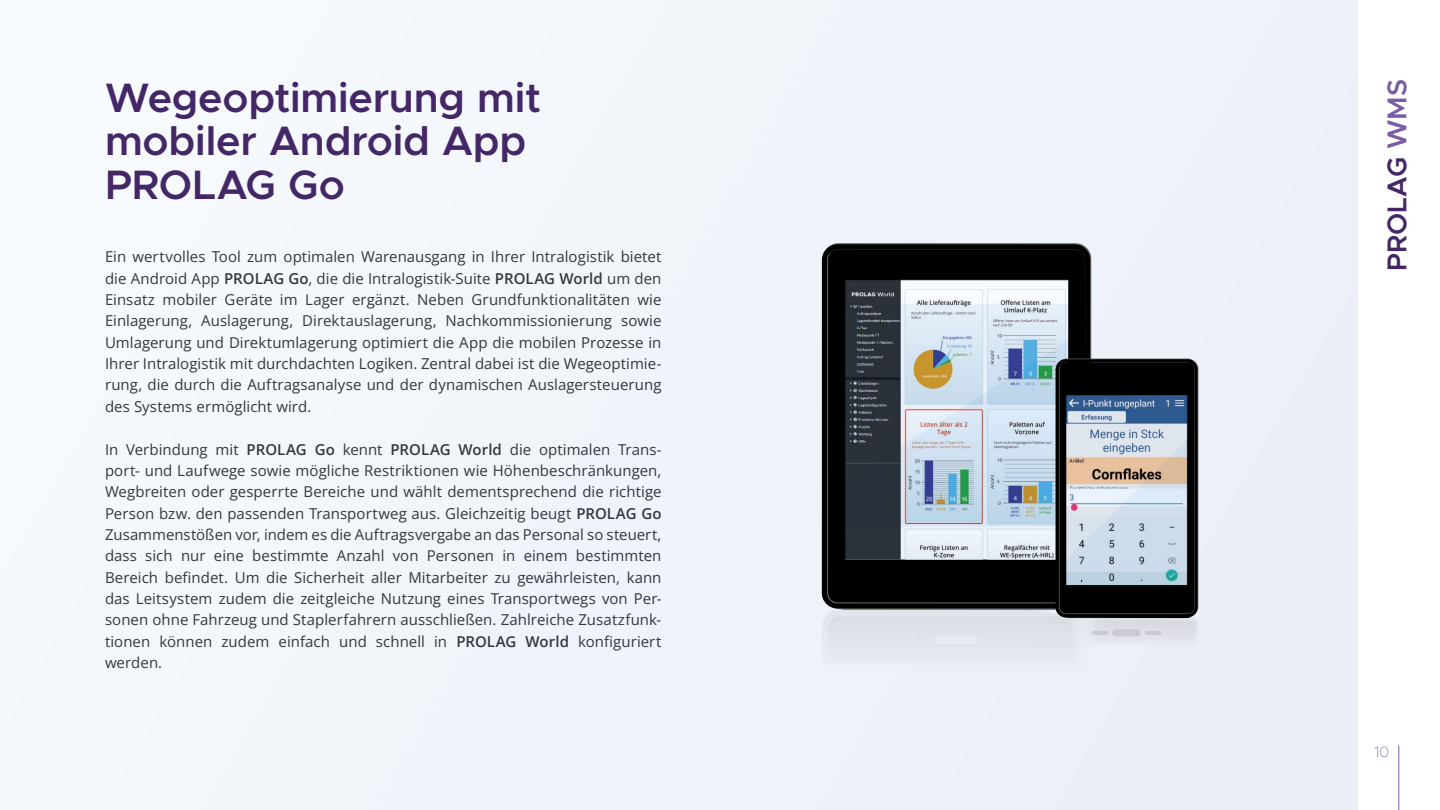
<style>
.page{position:relative;width:1440px;height:810px;background:#fff}
.page>*{position:absolute;margin:0;border:0;box-sizing:border-box;transform-origin:0 0}
.t1{font:600 41.25px/43.5px "Metropolis";letter-spacing:-.005em;color:#432767}
.t2{font:600 27.38px "Metropolis";color:#432767}
.t3{font:15px/21.4px "Open Sans";letter-spacing:.005em;color:#33383b;text-align:justify}
.t4{font:100 15px "Metropolis";color:#7a5ca3}
.s1{font-weight:600}
.s2{color:#7a5ca3}
</style>
<div class="page">
<div style="left:0;top:0;width:1358px;height:810px;background:#f1f5fa"></div>
<hr style="left:1398px;top:746px;width:1px;height:64px;background:#7a5ca3">
<svg style="left:822px;top:244px;width:376px;height:374px"></svg>
<div style="left:1145px;top:597px;width:16px;height:5px;background:#000;border-radius:2px"></div>
<div style="left:1091px;top:597px;width:17px;height:5px;background:#000;border-radius:2px"></div>
<svg style="left:1091px;top:629px;width:70px;height:7px"></svg>
<h1 class="t1" style="left:105px;top:76px;width:438px">Wegeoptimierung mit mobiler Android App<br>PROLAG Go</h1>
<p class="t3" style="left:105px;top:246px;width:558px">Ein wertvolles Tool zum optimalen Warenausgang in Ihrer Intralogistik bietet die Android App <span class="s1">PROLAG Go</span>, die die Intralogistik-Suite <span class="s1">PROLAG World</span> um den Einsatz mobiler Geräte im Lager ergänzt. Neben Grundfunktionalitäten wie Einlagerung, Auslagerung, Direktauslagerung, Nachkommissionierung sowie Umlagerung und Direktumlagerung optimiert die App die mobilen Prozesse in Ihrer Intralogistik mit durchdachten Logiken. Zentral dabei ist die Wegeoptimie&shy;rung, die durch die Auftragsanalyse und der dynamischen Auslagersteuerung des Systems ermöglicht wird.</p>
<p class="t3" style="left:105px;top:438px;width:558px">In Verbindung mit <span class="s1">PROLAG Go</span> kennt <span class="s1">PROLAG World</span> die optimalen Trans&shy;port- und Laufwege sowie mögliche Restriktionen wie Höhenbeschränkungen, Wegbreiten oder gesperrte Bereiche und wählt dementsprechend die richtige Person bzw. den passenden Transportweg aus. Gleichzeitig beugt <span class="s1">PROLAG Go </span>Zusammenstößen vor, indem es die Auftragsvergabe an das Personal so steuert, dass sich nur eine bestimmte Anzahl von Personen in einem bestimmten Bereich befindet. Um die Sicherheit aller Mitarbeiter zu gewährleisten, kann das Leitsystem zudem die zeitgleiche Nutzung eines Transportwegs von Per&shy;sonen ohne Fahrzeug und Staplerfahrern ausschließen. Zahlreiche Zusatzfunk&shy;tionen können zudem einfach und schnell in <span class="s1">PROLAG World</span> konfiguriert werden.</p>
<h2 class="t2" style="left:1380px;top:271px;width:194px;rotate:-90deg">PROLAG <span class="s2">WMS</span></h2>
<p class="t4" style="left:1374px;top:742px;width:16px">10</p>
</div>
